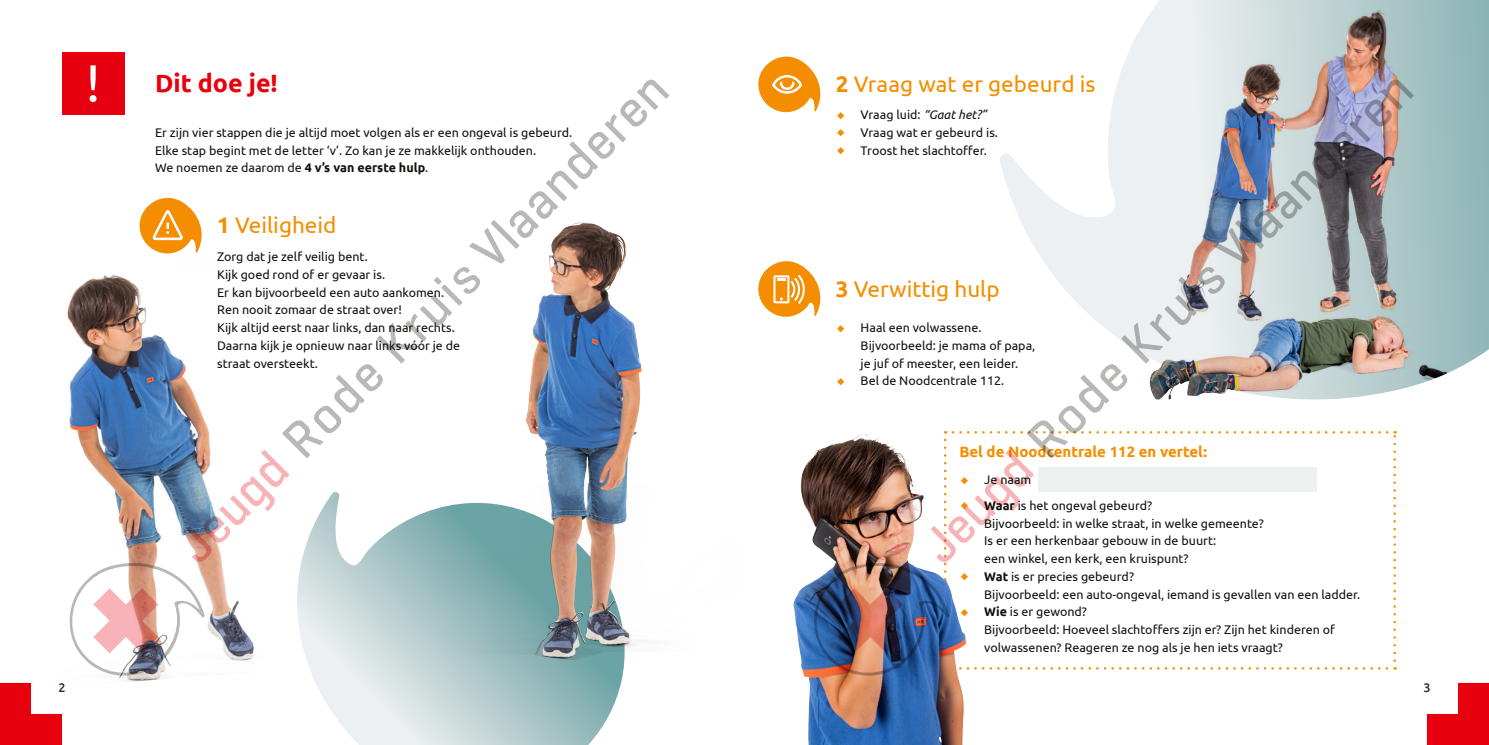
<style>
.page{position:relative;width:1489px;height:745px;background:#fff}
.page>*{position:absolute;margin:0;border:0;box-sizing:border-box;transform-origin:0 0}
.t1{font:700 25px "Ubuntu";color:#e7000e}
.t2{font:22.5px "Ubuntu";color:#f48e00}
.t3{font:700 15px "Ubuntu";color:#f48e00}
.t4{font:12.5px/17.8px "Ubuntu";color:#12120d}
.t5{font:500 12.5px "Ubuntu";color:#1d3736}
.s1{font-weight:700}
.s2{font-style:italic}
</style>
<div class="page">
<div style="left:62px;top:53px;width:62px;height:62px;background:#e7000e"></div>
<img style="left:1131px;top:0;width:357px;height:386px">
<img style="left:1212px;top:10px;width:167px;height:37px">
<img style="left:808px;top:688px;width:156px;height:56px">
<svg style="left:1426px;top:682px;width:62px;height:62px"></svg>
<svg style="left:0;top:65px;width:669px;height:679px"></svg>
<img style="left:758px;top:47px;width:655px;height:641px">
<h1 class="t1" style="left:155px;top:68px;width:124px">Dit doe je!</h1>
<p class="t4" style="left:155px;top:123px;width:418px">Er zijn vier stappen die je altijd moet volgen als er een ongeval is gebeurd.<br>Elke stap begint met de letter ‘v’. Zo kan je ze makkelijk onthouden.<br>We noemen ze daarom de <span class="s1">4 v’s van eerste hulp</span>.</p>
<h2 class="t2" style="left:217px;top:212px;width:121px"><span class="s1">1</span> Veiligheid</h2>
<p class="t4" style="left:217px;top:247px;width:244px">Zorg dat je zelf veilig bent.<br>Kijk goed rond of er gevaar is.<br>Er kan bijvoorbeeld een auto aankomen.<br>Ren nooit zomaar de straat over!<br>Kijk altijd eerst naar links, dan naar rechts.<br>Daarna kijk je opnieuw naar links vóór je de straat oversteekt.</p>
<h2 class="t2" style="left:835px;top:70px;width:261px"><span class="s1">2</span> Vraag wat er gebeurd is</h2>
<p class="t4" style="left:860px;top:105px;width:139px">Vraag luid: <span class="s2">“Gaat het?”<br></span>Vraag wat er gebeurd is.<br>Troost het slachtoffer.</p>
<h2 class="t2" style="left:835px;top:275px;width:165px"><span class="s1">3</span> Verwittig hulp</h2>
<p class="t4" style="left:860px;top:318px;width:176px">Haal een volwassene.<br>Bijvoorbeeld: je mama of papa, je juf of meester, een leider.<br>Bel de Noodcentrale 112.</p>
<p class="t3" style="left:959px;top:442px;width:249px">Bel de Noodcentrale 112 en vertel:</p>
<p class="t4" style="left:984px;top:470px;width:49px">Je naam</p>
<p class="t4" style="left:984px;top:495px;width:377px"><span class="s1">Waar</span> is het ongeval gebeurd?<br>Bijvoorbeeld: in welke straat, in welke gemeente?<br>Is er een herkenbaar gebouw in de buurt:<br>een winkel, een kerk, een kruispunt?<br><span class="s1">Wat</span> is er precies gebeurd?<br>Bijvoorbeeld: een auto-ongeval, iemand is gevallen van een ladder.<br><span class="s1">Wie</span> is er gewond?<br>Bijvoorbeeld: Hoeveel slachtoffers zijn er? Zijn het kinderen of volwassenen? Reageren ze nog als je hen iets vraagt?</p>
<p class="t5" style="left:58px;top:678px;width:9px">2</p>
<p class="t5" style="left:1423px;top:678px;width:9px">3</p>
</div>
